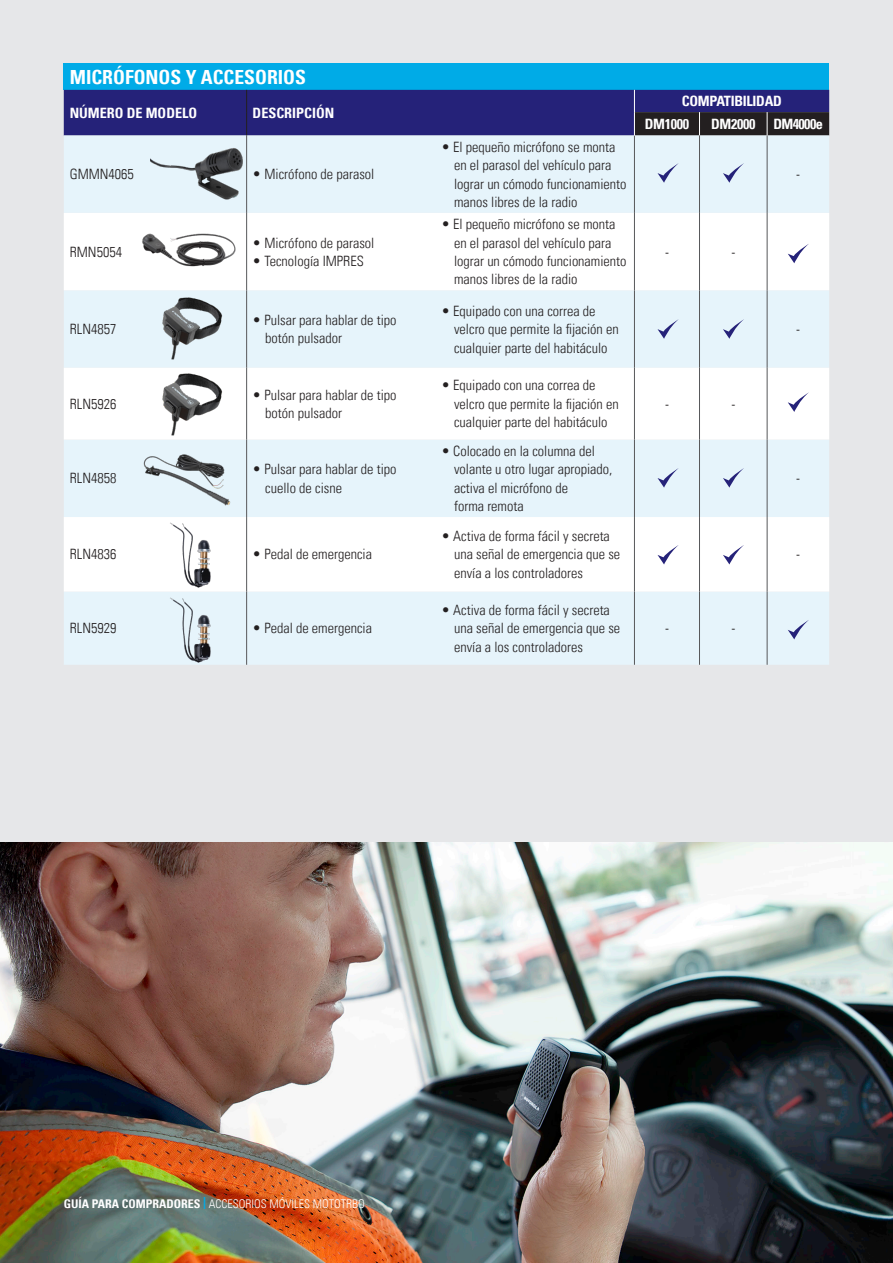
<style>
.page{position:relative;width:893px;height:1263px;background:#e6e7e9}
.page>*{position:absolute;margin:0;border:0;box-sizing:border-box;transform-origin:0 0}
.t1{font:700 condensed 19.5px "Univers LT";color:#fff}
.t2{font:300 condensed 14.25px/18.3px "Univers LT";color:#231f20}
.t3{font:700 condensed 14.25px "Univers LT";letter-spacing:-.02em;color:#fff}
.t4{font:700 condensed 14.25px "Univers LT";color:#fff}
.t5{font:700 condensed 14.25px "Univers LT";letter-spacing:-.04em;color:#fff}
.t6{font:300 condensed 12px "Univers LT";color:#fff}
.s1{font-weight:700}
.s2{font-weight:700;color:#00abe7}
</style>
<div class="page">
<img style="left:0;top:842px;width:893px;height:421px">
<div style="left:64px;top:64px;width:765px;height:26px;background:#00abe7"></div>
<div style="left:64px;top:135px;width:765px;height:530px;background:#e6f4fb"></div>
<svg style="left:64px;top:213px;width:765px;height:379px;background:#f4fafd"></svg>
<hr style="left:246px;top:135px;width:1px;height:78px;background:#57585a">
<hr style="left:634px;top:135px;width:1px;height:78px;background:#57585a">
<hr style="left:246px;top:213px;width:1px;height:77px;background:#57585a">
<hr style="left:634px;top:213px;width:1px;height:77px;background:#57585a">
<hr style="left:246px;top:290px;width:1px;height:78px;background:#57585a">
<hr style="left:634px;top:290px;width:1px;height:78px;background:#57585a">
<hr style="left:246px;top:368px;width:1px;height:72px;background:#57585a">
<hr style="left:634px;top:368px;width:1px;height:72px;background:#57585a">
<hr style="left:246px;top:440px;width:1px;height:77px;background:#57585a">
<hr style="left:634px;top:440px;width:1px;height:77px;background:#57585a">
<hr style="left:246px;top:517px;width:1px;height:75px;background:#57585a">
<hr style="left:634px;top:517px;width:1px;height:75px;background:#57585a">
<hr style="left:246px;top:592px;width:1px;height:73px;background:#57585a">
<hr style="left:634px;top:592px;width:1px;height:73px;background:#57585a">
<hr style="left:699px;top:135px;width:1px;height:78px;background:#57585a">
<hr style="left:767px;top:135px;width:1px;height:78px;background:#57585a">
<hr style="left:699px;top:213px;width:1px;height:77px;background:#57585a">
<hr style="left:767px;top:213px;width:1px;height:77px;background:#57585a">
<hr style="left:699px;top:290px;width:1px;height:78px;background:#57585a">
<hr style="left:767px;top:290px;width:1px;height:78px;background:#57585a">
<hr style="left:699px;top:368px;width:1px;height:72px;background:#57585a">
<hr style="left:767px;top:368px;width:1px;height:72px;background:#57585a">
<hr style="left:699px;top:440px;width:1px;height:77px;background:#57585a">
<hr style="left:767px;top:440px;width:1px;height:77px;background:#57585a">
<hr style="left:699px;top:517px;width:1px;height:75px;background:#57585a">
<hr style="left:767px;top:517px;width:1px;height:75px;background:#57585a">
<hr style="left:699px;top:592px;width:1px;height:73px;background:#57585a">
<hr style="left:767px;top:592px;width:1px;height:73px;background:#57585a">
<svg style="left:64px;top:90px;width:765px;height:45px;background:#25226d"></svg>
<img style="left:139px;top:229px;width:98px;height:42px">
<img style="left:150px;top:145px;width:96px;height:56px">
<img style="left:160px;top:371px;width:65px;height:66px">
<img style="left:142px;top:451px;width:90px;height:57px">
<img style="left:167px;top:520px;width:47px;height:69px">
<svg style="left:788px;top:244px;width:21px;height:19px"></svg>
<svg style="left:657px;top:319px;width:22px;height:20px"></svg>
<svg style="left:723px;top:319px;width:21px;height:20px"></svg>
<svg style="left:657px;top:468px;width:22px;height:20px"></svg>
<svg style="left:723px;top:468px;width:21px;height:20px"></svg>
<svg style="left:657px;top:545px;width:22px;height:19px"></svg>
<svg style="left:723px;top:545px;width:21px;height:19px"></svg>
<svg style="left:657px;top:163px;width:22px;height:20px"></svg>
<svg style="left:723px;top:163px;width:21px;height:20px"></svg>
<svg style="left:788px;top:392px;width:21px;height:20px"></svg>
<img style="left:160px;top:296px;width:65px;height:65px">
<img style="left:167px;top:595px;width:47px;height:69px">
<svg style="left:788px;top:620px;width:21px;height:19px"></svg>
<p class="t1" style="left:70px;top:65px;width:238px">MICRÓFONOS Y ACCESORIOS</p>
<p class="t4" style="left:70px;top:104px;width:129px">NÚMERO DE MODELO</p>
<p class="t4" style="left:253px;top:104px;width:83px">DESCRIPCIÓN</p>
<p class="t2" style="left:70px;top:165px;width:66px">GMMN4065</p>
<p class="t2" style="left:253px;top:165px;width:123px">• Micrófono de parasol</p>
<p class="t2" style="left:70px;top:243px;width:54px">RMN5054</p>
<p class="t2" style="left:253px;top:233px;width:123px">• Micrófono de parasol</p>
<p class="t2" style="left:253px;top:252px;width:113px">• Tecnología IMPRES</p>
<p class="t2" style="left:454px;top:138px;width:174px;text-indent:-13px">• El pequeño micrófono se monta en el parasol del vehículo para lograr un cómodo funcionamiento manos libres de la radio</p>
<p class="t2" style="left:454px;top:215px;width:174px;text-indent:-13px">• El pequeño micrófono se monta en el parasol del vehículo para lograr un cómodo funcionamiento manos libres de la radio</p>
<p class="t2" style="left:70px;top:320px;width:48px">RLN4857</p>
<p class="t2" style="left:265px;top:311px;width:133px;text-indent:-13px">• Pulsar para hablar de tipo botón pulsador</p>
<p class="t2" style="left:454px;top:302px;width:166px;text-indent:-13px">• Equipado con una correa de velcro que permite la fijación en cualquier parte del habitáculo</p>
<p class="t2" style="left:70px;top:395px;width:48px">RLN5926</p>
<p class="t2" style="left:265px;top:385px;width:133px;text-indent:-13px">• Pulsar para hablar de tipo botón pulsador</p>
<p class="t2" style="left:454px;top:376px;width:166px;text-indent:-13px">• Equipado con una correa de velcro que permite la fijación en cualquier parte del habitáculo</p>
<p class="t2" style="left:70px;top:469px;width:48px">RLN4858</p>
<p class="t2" style="left:265px;top:460px;width:133px;text-indent:-13px">• Pulsar para hablar de tipo cuello de cisne</p>
<p class="t2" style="left:70px;top:545px;width:48px">RLN4836</p>
<p class="t2" style="left:253px;top:545px;width:121px">• Pedal de emergencia</p>
<p class="t2" style="left:70px;top:619px;width:48px">RLN5929</p>
<p class="t2" style="left:253px;top:619px;width:121px">• Pedal de emergencia</p>
<p class="t2" style="left:454px;top:442px;width:160px;text-indent:-13px">• Colocado en la columna del volante u otro lugar apropiado, activa el micrófono de<br>forma remota</p>
<p class="t2" style="left:454px;top:527px;width:168px;text-indent:-13px">• Activa de forma fácil y secreta una señal de emergencia que se envía a los controladores</p>
<p class="t2" style="left:454px;top:601px;width:168px;text-indent:-13px">• Activa de forma fácil y secreta una señal de emergencia que se envía a los controladores</p>
<p class="t3" style="left:682px;top:92px;width:102px">COMPATIBILIDAD</p>
<p class="t3" style="left:645px;top:115px;width:46px">DM1000</p>
<p class="t3" style="left:711px;top:115px;width:46px">DM2000</p>
<p class="t5" style="left:773px;top:115px;width:51px">DM4000e</p>
<p class="t2" style="left:665px;top:243px;width:5px">-</p>
<p class="t2" style="left:731px;top:243px;width:5px">-</p>
<p class="t2" style="left:665px;top:395px;width:5px">-</p>
<p class="t2" style="left:731px;top:395px;width:5px">-</p>
<p class="t2" style="left:665px;top:619px;width:5px">-</p>
<p class="t2" style="left:731px;top:619px;width:5px">-</p>
<p class="t2" style="left:796px;top:165px;width:5px">-</p>
<p class="t2" style="left:796px;top:320px;width:5px">-</p>
<p class="t2" style="left:796px;top:469px;width:5px">-</p>
<p class="t2" style="left:796px;top:545px;width:5px">-</p>
<p class="t6" style="left:64px;top:1196px;width:303px"><span class="s1">GUÍA PARA COMPRADORES</span> <span class="s2">|</span> ACCESORIOS MÓVILES MOTOTRBO</p>
</div>
